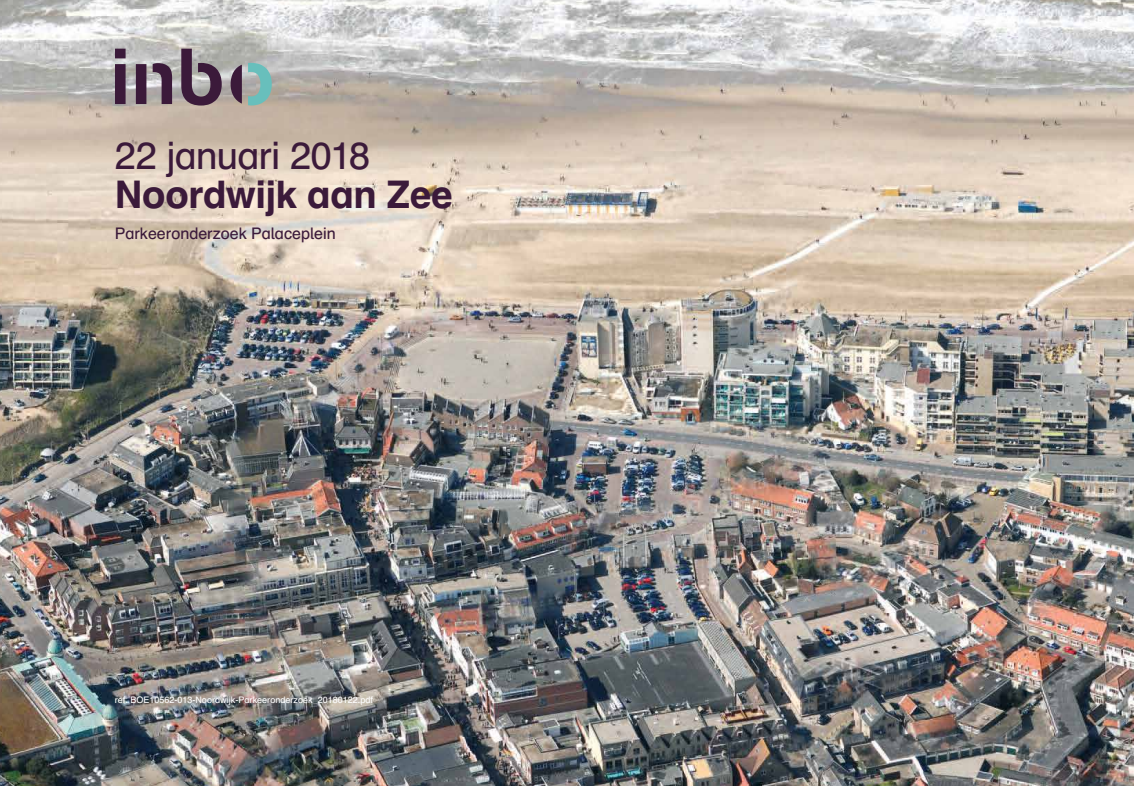
<style>
.page{position:relative;width:1134px;height:786px;background:#fff}
.page>*{position:absolute;margin:0;border:0;box-sizing:border-box;transform-origin:0 0}
.t1{font:700 38px "Schulbuch Nord";letter-spacing:-.01em;color:#3b1a3a}
.t2{font:38px "Schulbuch Nord";letter-spacing:-.015em;color:#3b1a3a}
.t3{font:16px "Schulbuch Nord";color:#3b1a3a}
.t4{font:9px "Schulbuch Nord";color:#fff}
</style>
<div class="page">
<img style="left:0;top:0;width:1134px;height:785px">
<svg style="left:115px;top:49px;width:127px;height:56px;background:#857782"></svg>
<svg style="left:248px;top:63px;width:24px;height:42px"></svg>
<h1 class="t2" style="left:115px;top:132px;width:257px">22 januari 2018</h1>
<h1 class="t1" style="left:115px;top:170px;width:339px">Noordwijk aan Zee</h1>
<h2 class="t3" style="left:115px;top:223px;width:223px">Parkeeronderzoek Palaceplein</h2>
<p class="t4" style="left:115px;top:693px;width:260px">ref. BOE10562-013-Noordwijk-Parkeeronderzoek_20180122.pdf</p>
</div>
